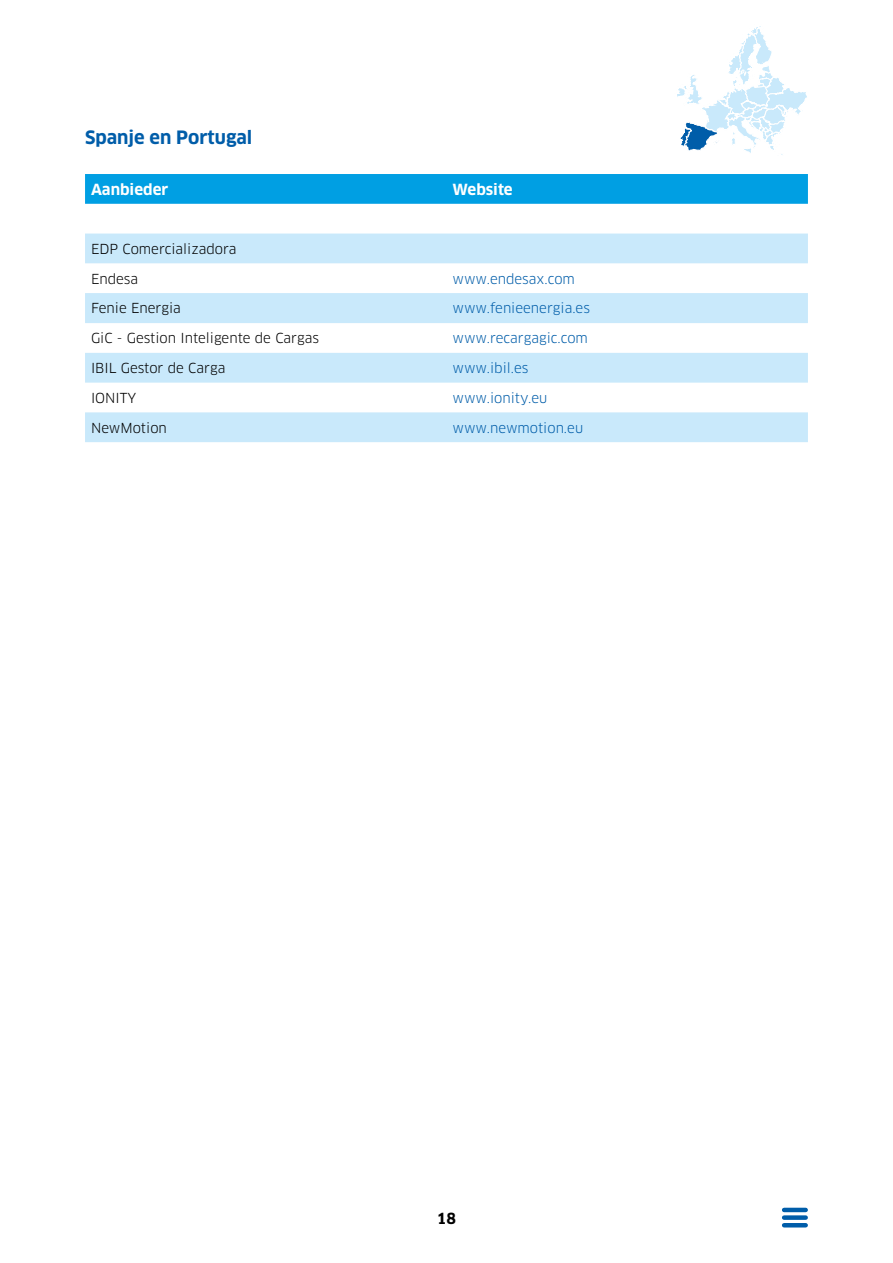
<style>
.page{position:relative;width:893px;height:1263px;background:#fff}
.page>*{position:absolute;margin:0;border:0;box-sizing:border-box;transform-origin:0 0}
.t1{font:700 18px "Clan OT";color:#005da9}
.t2{font:700 15px "Clan OT";color:#fff}
.t3{font:700 15px "Clan OT";color:#000}
.t4{font:13.5px "Clan OT";color:#000}
.t5{font:13.5px "Clan OT";color:#005da9}
</style>
<div class="page">
<hr style="left:784px;top:1208px;width:22px;height:4px;background:#005da9">
<div style="left:784px;top:1215px;width:22px;height:5px;background:#005da9"></div>
<hr style="left:784px;top:1223px;width:22px;height:4px;background:#005da9">
<div style="left:85px;top:174px;width:723px;height:30px;background:#009fe3"></div>
<svg style="left:85px;top:234px;width:723px;height:208px;fill:#c9e9fb"></svg>
<svg style="left:677px;top:26px;width:130px;height:129px"></svg>
<h1 class="t1" style="left:85px;top:127px;width:169px">Spanje en Portugal</h1>
<p class="t2" style="left:91px;top:181px;width:79px">Aanbieder</p>
<p class="t2" style="left:452px;top:181px;width:62px">Website</p>
<p class="t4" style="left:91px;top:241px;width:147px">EDP Comercializadora</p>
<p class="t4" style="left:91px;top:270px;width:49px">Endesa</p>
<p class="t5" style="left:452px;top:270px;width:124px">www.endesax.com</p>
<p class="t4" style="left:91px;top:300px;width:91px">Fenie Energia</p>
<p class="t5" style="left:452px;top:300px;width:139px">www.fenieenergia.es</p>
<p class="t4" style="left:91px;top:330px;width:229px">GiC - Gestion Inteligente de Cargas</p>
<p class="t5" style="left:452px;top:330px;width:137px">www.recargagic.com</p>
<p class="t4" style="left:91px;top:360px;width:136px">IBIL Gestor de Carga</p>
<p class="t5" style="left:452px;top:360px;width:77px">www.ibil.es</p>
<p class="t4" style="left:91px;top:390px;width:47px">IONITY</p>
<p class="t5" style="left:452px;top:390px;width:96px">www.ionity.eu</p>
<p class="t4" style="left:91px;top:420px;width:77px">NewMotion</p>
<p class="t5" style="left:452px;top:420px;width:132px">www.newmotion.eu</p>
<p class="t3" style="left:437px;top:1210px;width:21px">18</p>
</div>
